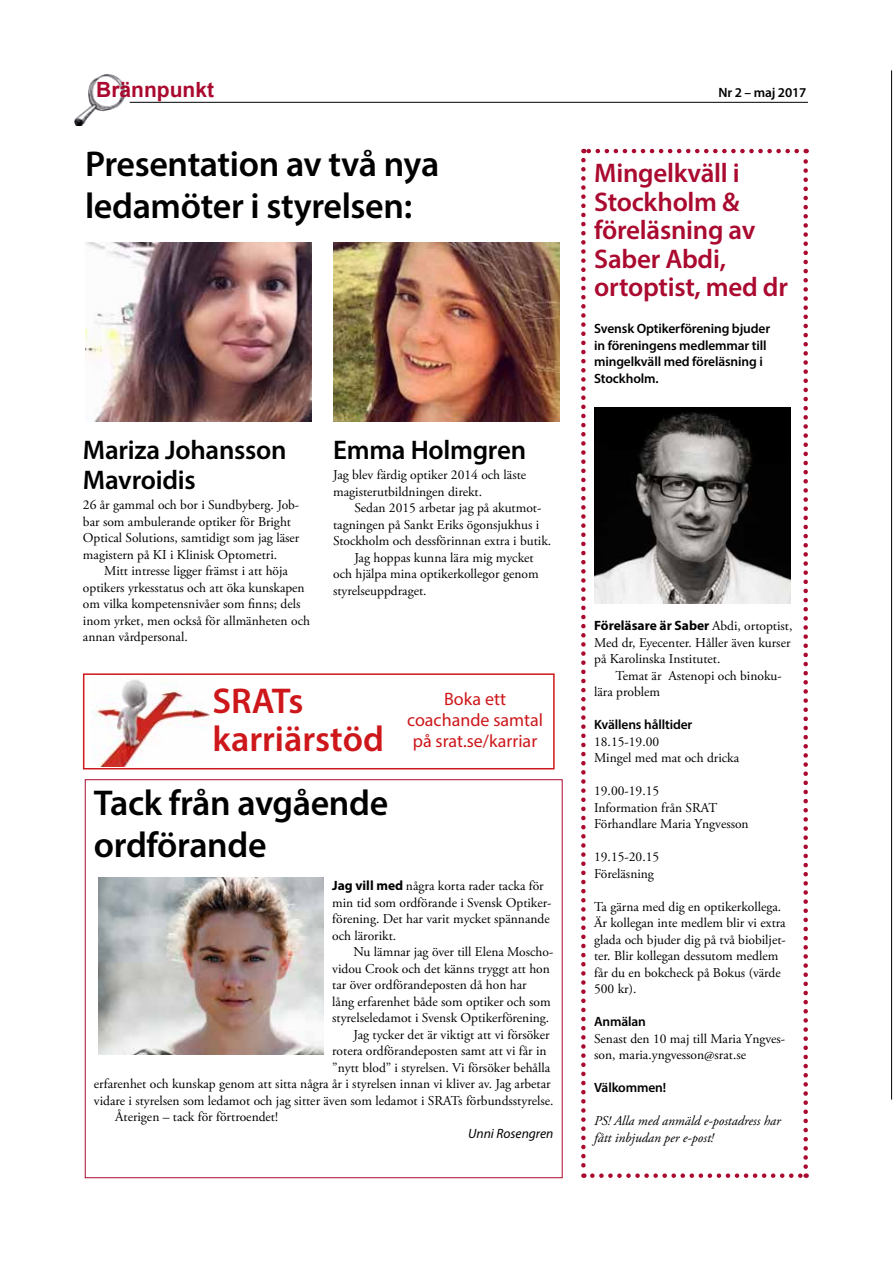
<style>
.page{position:relative;width:893px;height:1263px;background:#fff}
.page>*{position:absolute;margin:0;border:0;box-sizing:border-box;transform-origin:0 0}
.t1{font:600 36px/42px "Myriad Pro";letter-spacing:-.01em;color:#000}
.t2{font:600 36px/37.5px "Myriad Pro";color:#cd171a}
.t3{font:600 27px/28.5px "Myriad Pro";letter-spacing:-.01em;color:#aa0a2f}
.t4{font:600 27px/30px "Myriad Pro";letter-spacing:-.01em;color:#000}
.t5{font:700 21px "Arial";color:#aa0a2f}
.t6{font:18px/21px "Myriad Pro";color:#cd171a;text-align:center}
.t7{font:13.5px/16.5px "Adobe Garamond Pro";color:#000}
.t8{font:600 13.5px/16.5px "Myriad Pro";letter-spacing:-.01em;color:#000}
.t9{font:italic 13.5px/16.5px "Adobe Garamond Pro";color:#000}
.t10{font:700 13.5px "Myriad Pro";color:#000}
.t11{font:italic 13.5px "Myriad Pro";color:#000}
.s1{font-family:"Myriad Pro";font-weight:700}
.s2{font-family:"Adobe Garamond Pro";font-weight:400}
</style>
<div class="page">
<hr style="left:85px;top:102px;width:723px;height:1px;background:#000">
<img style="left:74px;top:74px;width:51px;height:52px">
<div style="left:125px;top:69px;width:5px;height:60px;background:#fff"></div>
<div style="left:83px;top:673px;width:472px;height:96px;border:2px solid #cd171a"></div>
<img style="left:91px;top:679px;width:125px;height:88px">
<hr style="left:891px;top:70px;width:1px;height:1029px;background:#000">
<img style="left:85px;top:242px;width:227px;height:180px">
<img style="left:594px;top:407px;width:196px;height:196px">
<img style="left:333px;top:242px;width:227px;height:180px">
<img style="left:98px;top:878px;width:226px;height:176px">
<svg style="left:581px;top:160px;width:5px;height:1018px"></svg>
<svg style="left:592px;top:1173px;width:215px;height:5px"></svg>
<svg style="left:803px;top:149px;width:5px;height:1018px"></svg>
<svg style="left:583px;top:149px;width:214px;height:4px"></svg>
<h3 class="t5" style="left:96px;top:75px;width:119px">Brännpunkt</h3>
<p class="t8" style="left:718px;top:84px;width:90px">Nr 2 – maj 2017</p>
<h1 class="t1" style="left:85px;top:142px;width:356px">Presentation av två nya ledamöter i styrelsen:</h1>
<h2 class="t4" style="left:83px;top:434px;width:205px">Mariza Johansson<br>Mavroidis</h2>
<p class="t7" style="left:83px;top:497px;width:218px">26 år gammal och bor i Sundbyberg. Job&shy;bar som ambulerande optiker för Bright Optical Solutions, samtidigt som jag läser magistern på KI i Klinisk Optometri.</p>
<p class="t7" style="left:83px;top:563px;width:229px;text-indent:21px">Mitt intresse ligger främst i att höja optikers yrkesstatus och att öka kunskapen om vilka kompetensnivåer som finns; dels inom yrket, men också för allmänheten och annan vårdpersonal.</p>
<h2 class="t4" style="left:333px;top:434px;width:195px">Emma Holmgren</h2>
<p class="t7" style="left:333px;top:467px;width:195px">Jag blev färdig optiker 2014 och läste magisterutbildningen direkt.</p>
<p class="t7" style="left:354px;top:500px;width:189px">Sedan 2015 arbetar jag på akutmot-</p>
<p class="t7" style="left:333px;top:517px;width:208px">tagningen på Sankt Eriks ögonsjukhus i</p>
<p class="t7" style="left:333px;top:533px;width:220px">Stockholm och dessförinnan extra i butik.</p>
<p class="t7" style="left:354px;top:550px;width:181px">Jag hoppas kunna lära mig mycket</p>
<p class="t7" style="left:333px;top:566px;width:207px">och hjälpa mina optikerkollegor genom</p>
<p class="t7" style="left:333px;top:583px;width:95px">styrelseuppdraget.</p>
<h1 class="t2" style="left:212px;top:681px;width:173px">SRATs karriärstöd</h1>
<h3 class="t6" style="left:407px;top:688px;width:137px">Boka ett coachande samtal på srat.se/karriar</h3>
<h1 class="t1" style="left:94px;top:781px;width:296px">Tack från avgående ordförande</h1>
<p class="t7" style="left:332px;top:878px;width:221px"><span class="s1">Jag vill med</span> några korta rader tacka för min tid som ordförande i Svensk Optiker&shy;förening. Det har varit mycket spännande och lärorikt.</p>
<p class="t7" style="left:353px;top:944px;width:201px">Nu lämnar jag över till Elena Moscho-</p>
<p class="t7" style="left:332px;top:961px;width:219px">vidou Crook och det känns tryggt att hon</p>
<p class="t7" style="left:332px;top:977px;width:196px">tar över ordförandeposten då hon har</p>
<p class="t7" style="left:332px;top:994px;width:220px">lång erfarenhet både som optiker och som</p>
<p class="t7" style="left:332px;top:1010px;width:219px">styrelseledamot i Svensk Optikerförening.</p>
<p class="t7" style="left:353px;top:1027px;width:198px">Jag tycker det är viktigt att vi försöker</p>
<p class="t7" style="left:332px;top:1043px;width:216px">rotera ordförandeposten samt att vi får in</p>
<p class="t7" style="left:332px;top:1060px;width:219px">”nytt blod” i styrelsen. Vi försöker behålla</p>
<p class="t7" style="left:94px;top:1076px;width:458px">erfarenhet och kunskap genom att sitta några år i styrelsen innan vi kliver av. Jag arbetar</p>
<p class="t7" style="left:94px;top:1093px;width:461px">vidare i styrelsen som ledamot och jag sitter även som ledamot i SRATs förbundsstyrelse.</p>
<p class="t7" style="left:115px;top:1109px;width:164px">Återigen – tack för förtroendet!</p>
<p class="t11" style="left:468px;top:1126px;width:87px">Unni Rosengren</p>
<h2 class="t3" style="left:594px;top:158px;width:195px">Mingelkväll i<br>Stockholm &amp; föreläsning av<br>Saber Abdi, ortoptist, med dr</h2>
<p class="t8" style="left:594px;top:320px;width:177px">Svensk Optikerförening bjuder in föreningens medlemmar till mingelkväll med föreläsning i<br>Stockholm.</p>
<p class="t10" style="left:594px;top:617px;width:200px">Föreläsare är Saber <span class="s2">Abdi, ortoptist,</span></p>
<p class="t7" style="left:594px;top:635px;width:198px">Med dr, Eyecenter. Håller även kurser på Karolinska Institutet.</p>
<p class="t7" style="left:594px;top:668px;width:189px;text-indent:21px">Temat är Astenopi och binoku&shy;lära problem</p>
<p class="t8" style="left:594px;top:716px;width:100px">Kvällens hålltider</p>
<p class="t7" style="left:594px;top:734px;width:147px">18.15-19.00<br>Mingel med mat och dricka</p>
<p class="t7" style="left:594px;top:783px;width:156px">19.00-19.15<br>Information från SRAT<br>Förhandlare Maria Yngvesson</p>
<p class="t7" style="left:594px;top:849px;width:67px">19.15-20.15<br>Föreläsning</p>
<p class="t7" style="left:594px;top:899px;width:193px">Ta gärna med dig en optikerkollega.<br>Är kollegan inte medlem blir vi extra glada och bjuder dig på två biobiljet&shy;ter. Blir kollegan dessutom medlem får du en bokcheck på Bokus (värde<br>500 kr).</p>
<p class="t8" style="left:594px;top:1013px;width:53px">Anmälan</p>
<p class="t7" style="left:594px;top:1031px;width:193px">Senast den 10 maj till Maria Yngves&shy;son, maria.yngvesson@srat.se</p>
<p class="t8" style="left:594px;top:1079px;width:74px">Välkommen!</p>
<p class="t9" style="left:594px;top:1113px;width:188px">PS! Alla med anmäld e-postadress har fått inbjudan per e-post!</p>
</div>
